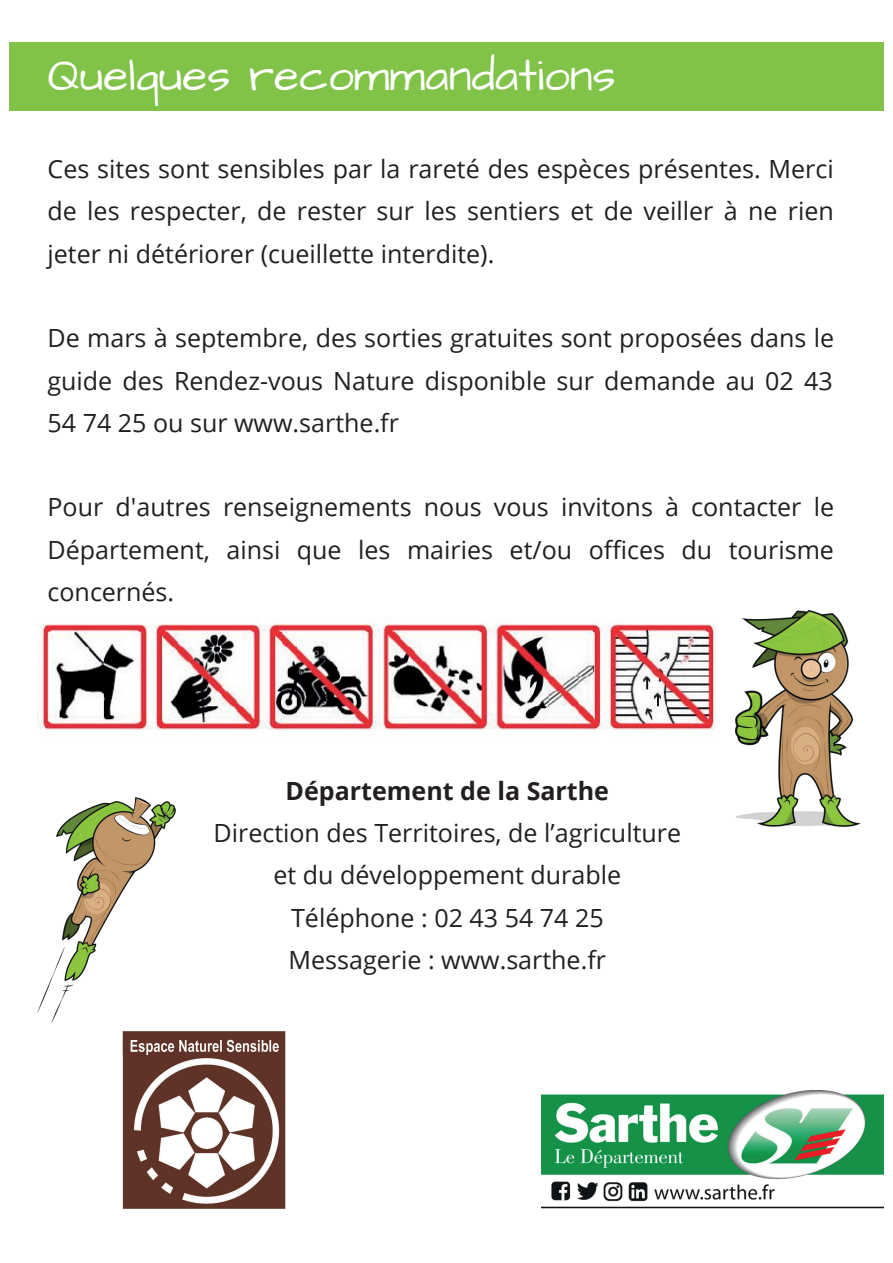
<style>
.page{position:relative;width:893px;height:1263px;background:#fff}
.page>*{position:absolute;margin:0;border:0;box-sizing:border-box;transform-origin:0 0}
.t1{font:45.9px "Architects Daughter";color:#fff}
.t2{font:25.05px/42.3px "Open Sans";color:#231f20;text-align:justify}
.t3{font:700 25.05px "Open Sans";color:#231f20}
</style>
<div class="page">
<div style="left:10px;top:42px;width:874px;height:69px;background:#81c348"></div>
<img style="left:38px;top:621px;width:678px;height:109px">
<img style="left:122px;top:1031px;width:164px;height:178px">
<img style="left:38px;top:797px;width:137px;height:226px">
<img style="left:735px;top:611px;width:125px;height:216px">
<img style="left:541px;top:1090px;width:343px;height:119px">
<h1 class="t1" style="left:48px;top:45px;width:570px">Quelques recommandations</h1>
<p class="t2" style="left:48px;top:147px;width:788px">Ces sites sont sensibles par la rareté des espèces présentes. Merci de les respecter, de rester sur les sentiers et de veiller à ne rien jeter ni détériorer (cueillette interdite).</p>
<p class="t2" style="left:48px;top:316px;width:788px">De mars à septembre, des sorties gratuites sont proposées dans le guide des Rendez-vous Nature disponible sur demande au 02 43<br>54 74 25 ou sur www.sarthe.fr</p>
<p class="t2" style="left:48px;top:485px;width:788px">Pour d'autres renseignements nous vous invitons à contacter le Département, ainsi que les mairies et/ou offices du tourisme concernés.</p>
<p class="t3" style="left:286px;top:773px;width:325px">Département de la Sarthe</p>
<p class="t2" style="left:214px;top:811px;width:469px;text-align:center">Direction des Territoires, de l’agriculture et du développement durable<br>Téléphone : 02 43 54 74 25<br>Messagerie : www.sarthe.fr</p>
</div>
